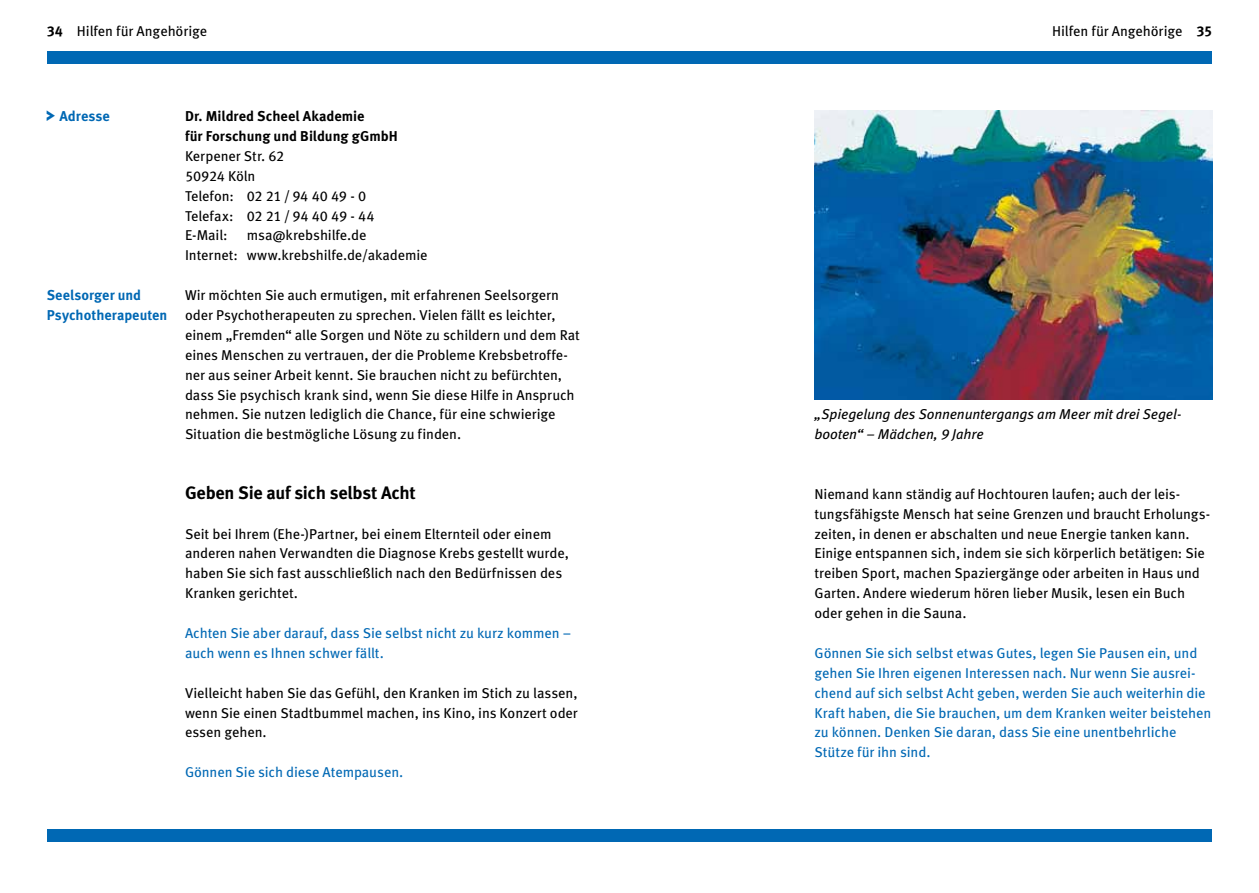
<style>
.page{position:relative;width:1259px;height:893px;background:#fff}
.page>*{position:absolute;margin:0;border:0;box-sizing:border-box;transform-origin:0 0}
.t1{font:700 18px "Meta Pro";letter-spacing:-.015em;color:#000}
.t2{font:14.25px/20px "Meta Pro";letter-spacing:-.005em;color:#000}
.t3{font:14.25px/20px "Meta Pro";letter-spacing:-.005em;color:#0068b4}
.t4{font:italic 14.25px/20px "Meta Pro";letter-spacing:-.01em;color:#000}
.t5{font:700 14.25px/20px "Meta Pro";letter-spacing:-.005em;color:#000}
.t6{font:700 14.25px/20px "Meta Pro";letter-spacing:.005em;color:#0068b4}
.s1{font-weight:700}
.s2{font-family:"DKH Pfeil";font-weight:400;font-size:13.5px}
</style>
<div class="page">
<div style="left:47px;top:51px;width:582px;height:13px;background:#0068b4"></div>
<div style="left:47px;top:829px;width:582px;height:13px;background:#0068b4"></div>
<div style="left:629px;top:51px;width:583px;height:13px;background:#0068b4"></div>
<div style="left:629px;top:829px;width:583px;height:13px;background:#0068b4"></div>
<img style="left:814px;top:111px;width:398px;height:288px">
<p class="t2" style="left:47px;top:20px;width:162px"><span class="s1">34</span> Hilfen für Angehörige</p>
<p class="t2" style="left:1052px;top:20px;width:161px">Hilfen für Angehörige <span class="s1">35</span></p>
<p class="t6" style="left:47px;top:105px;width:65px"><span class="s2">w</span> Adresse</p>
<p class="t6" style="left:47px;top:284px;width:122px">Seelsorger und<br>Psychotherapeuten</p>
<p class="t5" style="left:185px;top:105px;width:214px">Dr. Mildred Scheel Akademie<br>für Forschung und Bildung gGmbH</p>
<p class="t2" style="left:185px;top:145px;width:191px">Kerpener Str. 62<br>50924 Köln<br>Telefon: 02 21 / 94 40 49 - 0<br>Telefax: 02 21 / 94 40 49 - 44<br>E-Mail:</p>
<p class="t2" style="left:185px;top:225px;width:244px;text-align:center">msa@krebshilfe.de<br>Internet: www.krebshilfe.de/akademie</p>
<p class="t2" style="left:185px;top:284px;width:396px">Wir möchten Sie auch ermutigen, mit erfahrenen Seelsorgern oder Psychotherapeuten zu sprechen. Vielen fällt es leichter, einem „Fremden“ alle Sorgen und Nöte zu schildern und dem Rat eines Menschen zu vertrauen, der die Probleme Krebsbetroffe&shy;ner aus seiner Arbeit kennt. Sie brauchen nicht zu befürchten, dass Sie psychisch krank sind, wenn Sie diese Hilfe in Anspruch nehmen. Sie nutzen lediglich die Chance, für eine schwierige Situation die bestmögliche Lösung zu finden.</p>
<p class="t1" style="left:185px;top:478px;width:232px">Geben Sie auf sich selbst Acht</p>
<p class="t2" style="left:185px;top:523px;width:385px">Seit bei Ihrem (Ehe-)Partner, bei einem Elternteil oder einem anderen nahen Verwandten die Diagnose Krebs gestellt wurde, haben Sie sich fast ausschließlich nach den Bedürfnissen des Kranken gerichtet.</p>
<p class="t3" style="left:185px;top:622px;width:388px">Achten Sie aber darauf, dass Sie selbst nicht zu kurz kommen – auch wenn es Ihnen schwer fällt.</p>
<p class="t2" style="left:185px;top:682px;width:394px;text-align:justify">Vielleicht haben Sie das Gefühl, den Kranken im Stich zu lassen, wenn Sie einen Stadtbummel machen, ins Kino, ins Konzert oder essen gehen.</p>
<p class="t3" style="left:185px;top:761px;width:220px">Gönnen Sie sich diese Atempausen.</p>
<p class="t4" style="left:814px;top:403px;width:369px">„Spiegelung des Sonnenuntergangs am Meer mit drei Segel&shy;booten“ – Mädchen, 9 Jahre</p>
<p class="t2" style="left:814px;top:483px;width:397px">Niemand kann ständig auf Hochtouren laufen; auch der leis&shy;tungsfähigste Mensch hat seine Grenzen und braucht Erholungs&shy;zeiten, in denen er abschalten und neue Energie tanken kann.<br>Einige entspannen sich, indem sie sich körperlich betätigen: Sie treiben Sport, machen Spaziergänge oder arbeiten in Haus und Garten. Andere wiederum hören lieber Musik, lesen ein Buch oder gehen in die Sauna.</p>
<p class="t3" style="left:814px;top:642px;width:398px">Gönnen Sie sich selbst etwas Gutes, legen Sie Pausen ein, und gehen Sie Ihren eigenen Interessen nach. Nur wenn Sie ausrei&shy;chend auf sich selbst Acht geben, werden Sie auch weiterhin die Kraft haben, die Sie brauchen, um dem Kranken weiter beistehen zu können. Denken Sie daran, dass Sie eine unentbehrliche Stütze für ihn sind.</p>
</div>
